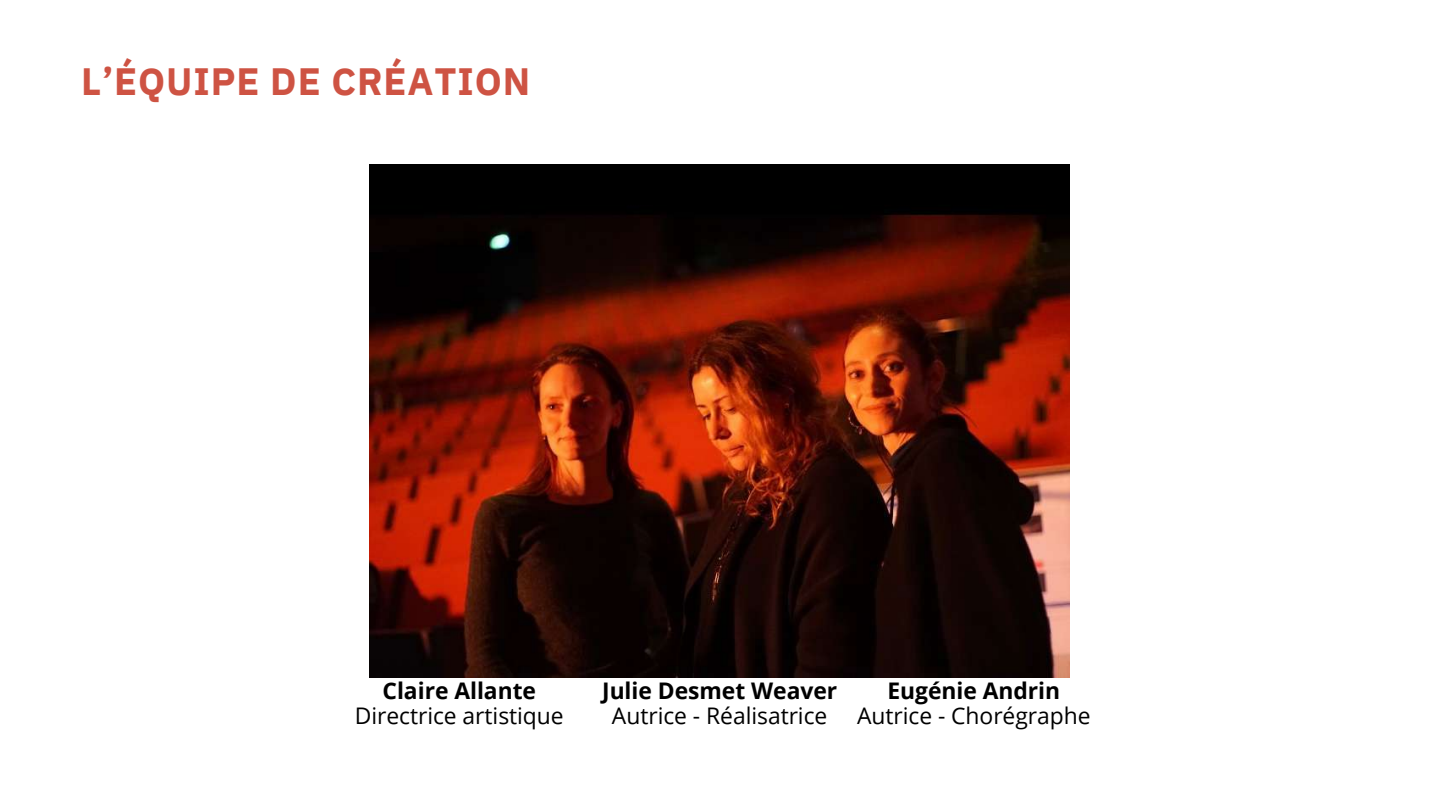
<style>
.page{position:relative;width:1440px;height:810px;background:#fff}
.page>*{position:absolute;margin:0;border:0;box-sizing:border-box;transform-origin:0 0}
.t1{font:700 38px "IBM Plex Sans";letter-spacing:.025em;color:#ce5343}
.t2{font:22.9px "Open Sans";color:#000}
.t3{font:700 22.9px "Open Sans";color:#000}
</style>
<div class="page">
<img style="left:369px;top:165px;width:701px;height:513px">
<h1 class="t1" style="left:81px;top:56px;width:451px">L’ÉQUIPE DE CRÉATION</h1>
<p class="t3" style="left:383px;top:675px;width:155px">Claire Allante</p>
<p class="t2" style="left:355px;top:699px;width:210px">Directrice artistique</p>
<p class="t3" style="left:602px;top:675px;width:237px">Julie Desmet Weaver</p>
<p class="t2" style="left:612px;top:699px;width:217px">Autrice - Réalisatrice</p>
<p class="t3" style="left:887px;top:675px;width:174px">Eugénie Andrin</p>
<p class="t2" style="left:857px;top:699px;width:235px">Autrice - Chorégraphe</p>
</div>
